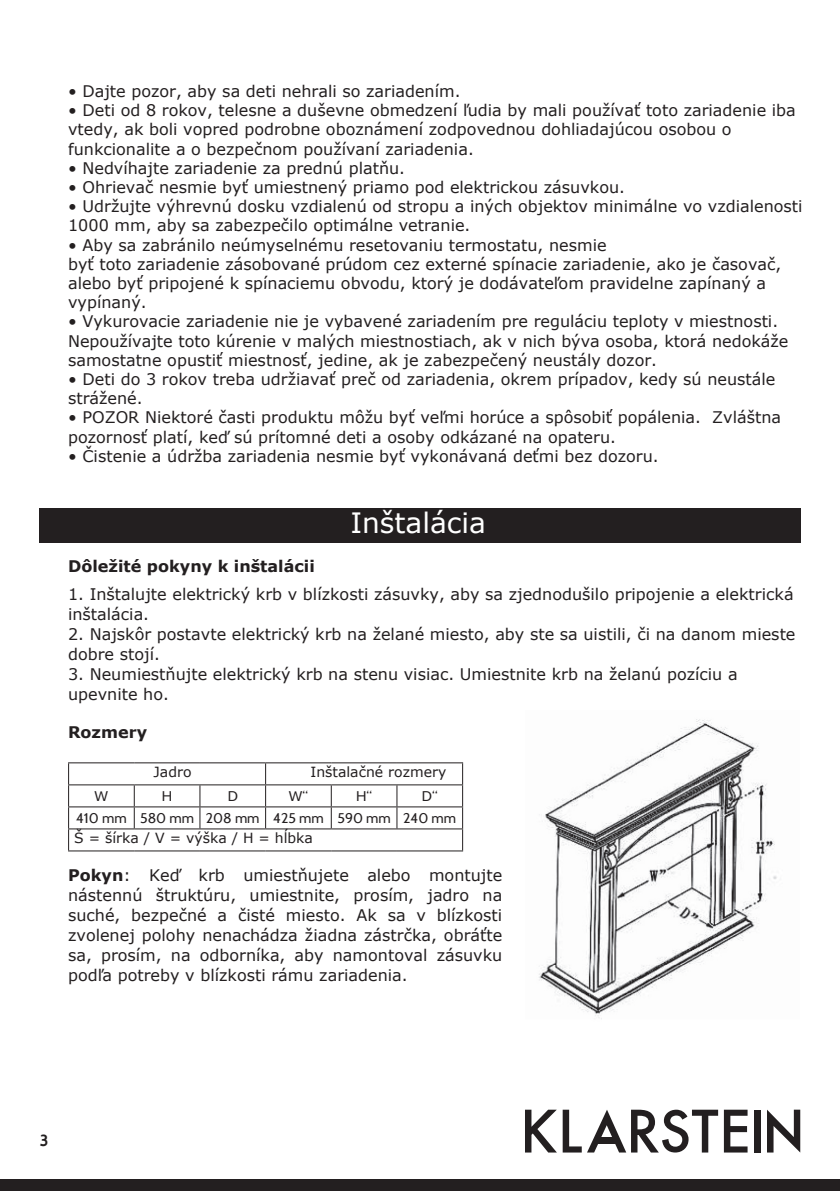
<style>
.page{position:relative;width:840px;height:1191px;background:#fff}
.page>*{position:absolute;margin:0;border:0;box-sizing:border-box;transform-origin:0 0}
.t1{font:28px "Verdana";color:#fff}
.t2{font:16px/19.2px "Verdana";color:#231f20}
.t3{font:700 16px "Verdana";color:#231f20}
.t4{font:700 16px "Cabin";color:#231f20}
.t5{font:14px "Verdana";color:#231f20}
.t6{font:14px/22px "Cabin";color:#231f20}
.s1{font-weight:700}
</style>
<div class="page">
<div style="left:0;top:1179px;width:839px;height:12px;background:#231f20"></div>
<svg style="left:525px;top:1109px;width:31px;height:43px"></svg>
<svg style="left:723px;top:1109px;width:24px;height:43px"></svg>
<div style="left:753px;top:1109px;width:7px;height:43px;background:#231f20"></div>
<svg style="left:562px;top:1109px;width:155px;height:43px"></svg>
<div style="left:594px;top:1137px;width:24px;height:6px;background:#231f20"></div>
<svg style="left:767px;top:1109px;width:32px;height:43px"></svg>
<div style="left:39px;top:508px;width:760px;height:35px;background:#231f20"></div>
<hr style="left:68px;top:762px;width:66px;height:1px;background:#231f20">
<hr style="left:134px;top:762px;width:66px;height:1px;background:#231f20">
<hr style="left:200px;top:762px;width:65px;height:1px;background:#231f20">
<hr style="left:265px;top:762px;width:66px;height:1px;background:#231f20">
<hr style="left:331px;top:762px;width:66px;height:1px;background:#231f20">
<hr style="left:397px;top:762px;width:66px;height:1px;background:#231f20">
<hr style="left:68px;top:784px;width:66px;height:1px;background:#231f20">
<hr style="left:134px;top:784px;width:66px;height:1px;background:#231f20">
<hr style="left:200px;top:784px;width:65px;height:1px;background:#231f20">
<hr style="left:265px;top:784px;width:66px;height:1px;background:#231f20">
<hr style="left:331px;top:784px;width:66px;height:1px;background:#231f20">
<hr style="left:397px;top:784px;width:66px;height:1px;background:#231f20">
<hr style="left:68px;top:806px;width:66px;height:1px;background:#231f20">
<hr style="left:134px;top:806px;width:66px;height:1px;background:#231f20">
<svg style="left:134px;top:785px;width:1px;height:43px"></svg>
<hr style="left:200px;top:806px;width:65px;height:1px;background:#231f20">
<svg style="left:199px;top:785px;width:1px;height:43px"></svg>
<hr style="left:265px;top:806px;width:66px;height:1px;background:#231f20">
<svg style="left:265px;top:763px;width:1px;height:65px"></svg>
<hr style="left:331px;top:806px;width:66px;height:1px;background:#231f20">
<svg style="left:330px;top:785px;width:1px;height:43px"></svg>
<hr style="left:397px;top:806px;width:66px;height:1px;background:#231f20">
<svg style="left:396px;top:785px;width:1px;height:43px"></svg>
<hr style="left:68px;top:828px;width:66px;height:1px;background:#231f20">
<svg style="left:68px;top:763px;width:1px;height:87px"></svg>
<hr style="left:134px;top:828px;width:66px;height:1px;background:#231f20">
<hr style="left:200px;top:828px;width:65px;height:1px;background:#231f20">
<hr style="left:265px;top:828px;width:66px;height:1px;background:#231f20">
<hr style="left:331px;top:828px;width:66px;height:1px;background:#231f20">
<hr style="left:397px;top:828px;width:66px;height:1px;background:#231f20">
<svg style="left:462px;top:763px;width:1px;height:87px"></svg>
<hr style="left:68px;top:850px;width:66px;height:1px;background:#231f20">
<hr style="left:134px;top:850px;width:66px;height:1px;background:#231f20">
<hr style="left:200px;top:850px;width:65px;height:1px;background:#231f20">
<hr style="left:265px;top:850px;width:66px;height:1px;background:#231f20">
<hr style="left:331px;top:850px;width:66px;height:1px;background:#231f20">
<hr style="left:397px;top:850px;width:66px;height:1px;background:#231f20">
<img style="left:539px;top:719px;width:238px;height:300px">
<p class="t2" style="left:68px;top:81px;width:394px">• Dajte pozor, aby sa deti nehrali so zariadením.</p>
<p class="t2" style="left:68px;top:101px;width:728px">• Deti od 8 rokov, telesne a duševne obmedzení ľudia by mali používať toto zariadenie iba vtedy, ak boli vopred podrobne oboznámení zodpovednou dohliadajúcou osobou o funkcionalite a o bezpečnom používaní zariadenia.</p>
<p class="t2" style="left:68px;top:158px;width:338px">• Nedvíhajte zariadenie za prednú platňu.</p>
<p class="t2" style="left:68px;top:177px;width:558px">• Ohrievač nesmie byť umiestnený priamo pod elektrickou zásuvkou.</p>
<p class="t2" style="left:68px;top:197px;width:735px">• Udržujte výhrevnú dosku vzdialenú od stropu a iných objektov minimálne vo vzdialenosti<br>1000 mm, aby sa zabezpečilo optimálne vetranie.</p>
<p class="t2" style="left:68px;top:235px;width:714px">• Aby sa zabránilo neúmyselnému resetovaniu termostatu, nesmie<br>byť toto zariadenie zásobované prúdom cez externé spínacie zariadenie, ako je časovač, alebo byť pripojené k spínaciemu obvodu, ktorý je dodávateľom pravidelne zapínaný a vypínaný.</p>
<p class="t2" style="left:68px;top:312px;width:721px">• Vykurovacie zariadenie nie je vybavené zariadením pre reguláciu teploty v miestnosti.<br>Nepoužívajte toto kúrenie v malých miestnostiach, ak v nich býva osoba, ktorá nedokáže samostatne opustiť miestnosť, jedine, ak je zabezpečený neustály dozor.</p>
<p class="t2" style="left:68px;top:369px;width:708px">• Deti do 3 rokov treba udržiavať preč od zariadenia, okrem prípadov, kedy sú neustále strážené.</p>
<p class="t2" style="left:68px;top:408px;width:714px">• POZOR Niektoré časti produktu môžu byť veľmi horúce a spôsobiť popálenia. Zvláštna pozornosť platí, keď sú prítomné deti a osoby odkázané na opateru.</p>
<p class="t2" style="left:68px;top:446px;width:591px">• Čistenie a údržba zariadenia nesmie byť vykonávaná deťmi bez dozoru.</p>
<h1 class="t1" style="left:350px;top:503px;width:137px">Inštalácia</h1>
<p class="t3" style="left:68px;top:554px;width:248px">Dôležité pokyny k inštalácii</p>
<p class="t2" style="left:68px;top:583px;width:726px;line-height:20px">1. Inštalujte elektrický krb v blízkosti zásuvky, aby sa zjednodušilo pripojenie a elektrická inštalácia.</p>
<p class="t2" style="left:68px;top:623px;width:728px;line-height:20px">2. Najskôr postavte elektrický krb na želané miesto, aby ste sa uistili, či na danom mieste dobre stojí.</p>
<p class="t2" style="left:68px;top:663px;width:670px;line-height:20px">3. Neumiestňujte elektrický krb na stenu visiac. Umiestnite krb na želanú pozíciu a upevnite ho.</p>
<p class="t3" style="left:68px;top:720px;width:80px">Rozmery</p>
<p class="t5" style="left:153px;top:762px;width:39px">Jadro</p>
<p class="t5" style="left:310px;top:762px;width:137px">Inštalačné rozmery</p>
<p class="t6" style="left:95px;top:785px;width:15px">W</p>
<p class="t6" style="left:162px;top:785px;width:12px">H</p>
<p class="t6" style="left:227px;top:785px;width:12px">D</p>
<p class="t6" style="left:289px;top:785px;width:21px">W“</p>
<p class="t6" style="left:356px;top:785px;width:17px">H“</p>
<p class="t6" style="left:76px;top:785px;width:381px;text-indent:345px">D“<br>410 mm 580 mm 208 mm 425 mm 590 mm 240 mm</p>
<p class="t5" style="left:74px;top:828px;width:240px">Š = šírka / V = výška / H = hĺbka</p>
<p class="t2" style="left:68px;top:864px;width:435px;line-height:20px;text-align:justify"><span class="s1">Pokyn</span>: Keď krb umiestňujete alebo montujte nástennú štruktúru, umiestnite, prosím, jadro na suché, bezpečné a čisté miesto. Ak sa v blízkosti zvolenej polohy nenachádza žiadna zástrčka, obráťte sa, prosím, na odborníka, aby namontoval zásuvku podľa potreby v blízkosti rámu zariadenia.</p>
<p class="t4" style="left:40px;top:1130px;width:10px">3</p>
</div>
